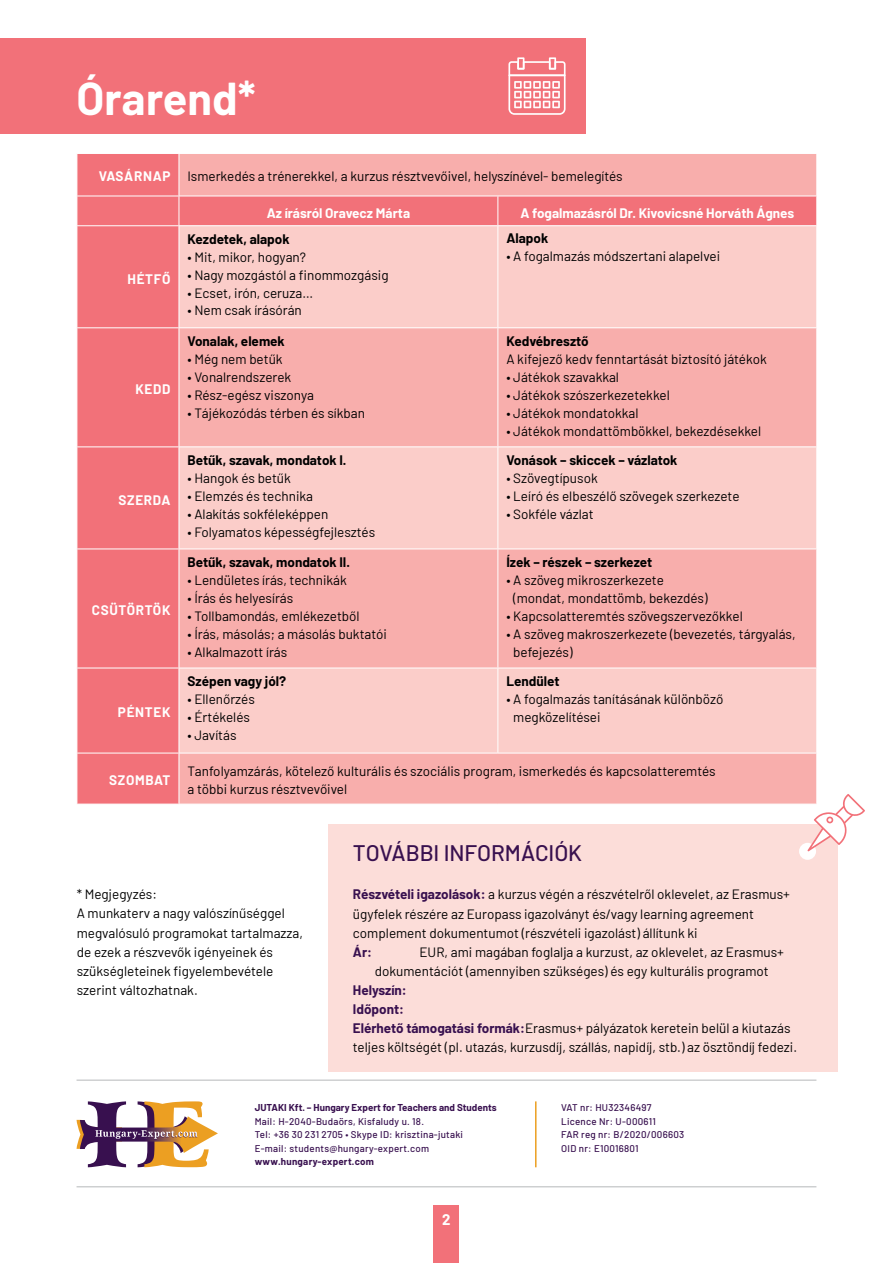
<style>
.page{position:relative;width:893px;height:1263px;background:#fff}
.page>*{position:absolute;margin:0;border:0;box-sizing:border-box;transform-origin:0 0}
.t1{font:700 45px "Barlow";color:#fff}
.t2{font:500 22.5px "Barlow";letter-spacing:-.005em;color:#38104f}
.t3{font:700 15px "Barlow";color:#fff}
.t4{font:13.5px/19.2px "Barlow";color:#000}
.t5{font:700 13.5px "Barlow";color:#000}
.t6{font:700 13.5px "Barlow";color:#fff}
.t7{font:700 13.5px "Barlow";letter-spacing:.05em;color:#fff}
.t8{font:700 13.5px "Barlow";color:#38104f}
.t9{font:500 9.75px/13.5px "Barlow";letter-spacing:.025em;color:#38104f}
.t10{font:700 9.75px "Barlow";color:#38104f}
.t11{font:700 9.75px "Barlow";letter-spacing:.025em;color:#38104f}
.s1{font-weight:700;color:#38104f}
</style>
<div class="page">
<div style="left:78px;top:154px;width:101px;height:650px;background:#f27179"></div>
<svg style="left:180px;top:154px;width:636px;height:650px;background:#f6a0a0"></svg>
<svg style="left:180px;top:226px;width:636px;height:527px;background:#f9bfbc"></svg>
<hr style="left:77px;top:196px;width:102px;height:1px;background:#fff">
<svg style="left:77px;top:196px;width:1px;height:29px"></svg>
<hr style="left:179px;top:196px;width:319px;height:1px;background:#fff">
<svg style="left:179px;top:196px;width:1px;height:29px"></svg>
<hr style="left:498px;top:196px;width:319px;height:1px;background:#fff">
<svg style="left:497px;top:196px;width:1px;height:29px"></svg>
<svg style="left:816px;top:196px;width:1px;height:29px"></svg>
<hr style="left:77px;top:225px;width:102px;height:1px;background:#fff">
<hr style="left:179px;top:225px;width:319px;height:1px;background:#fff">
<hr style="left:498px;top:225px;width:319px;height:1px;background:#fff">
<hr style="left:497px;top:226px;width:1px;height:101px;background:#fff">
<hr style="left:77px;top:327px;width:102px;height:1px;background:#fff">
<hr style="left:179px;top:327px;width:319px;height:1px;background:#fff">
<hr style="left:498px;top:327px;width:319px;height:1px;background:#fff">
<hr style="left:497px;top:328px;width:1px;height:118px;background:#fff">
<hr style="left:77px;top:446px;width:102px;height:1px;background:#fff">
<hr style="left:179px;top:446px;width:319px;height:1px;background:#fff">
<hr style="left:498px;top:446px;width:319px;height:1px;background:#fff">
<hr style="left:497px;top:447px;width:1px;height:102px;background:#fff">
<hr style="left:77px;top:549px;width:102px;height:1px;background:#fff">
<hr style="left:179px;top:549px;width:319px;height:1px;background:#fff">
<hr style="left:498px;top:549px;width:319px;height:1px;background:#fff">
<hr style="left:497px;top:549px;width:1px;height:119px;background:#fff">
<hr style="left:77px;top:668px;width:102px;height:1px;background:#fff">
<hr style="left:179px;top:668px;width:319px;height:1px;background:#fff">
<hr style="left:498px;top:668px;width:319px;height:1px;background:#fff">
<hr style="left:497px;top:668px;width:1px;height:85px;background:#fff">
<hr style="left:77px;top:753px;width:102px;height:1px;background:#fff">
<hr style="left:179px;top:753px;width:319px;height:1px;background:#fff">
<hr style="left:498px;top:753px;width:319px;height:1px;background:#fff">
<div style="left:0;top:38px;width:585px;height:96px;background:#f27179"></div>
<div style="left:434px;top:1205px;width:25px;height:58px;background:#f27179"></div>
<svg style="left:508px;top:57px;width:58px;height:58px"></svg>
<div style="left:328px;top:824px;width:510px;height:247px;background:#fcddd9"></div>
<div style="left:799px;top:843px;width:17px;height:17px;background:#fff;border-radius:50%"></div>
<svg style="left:807px;top:794px;width:58px;height:57px"></svg>
<hr style="left:535px;top:1101px;width:1px;height:66px;background:#ec9f22">
<hr style="left:77px;top:1080px;width:739px;height:1px;background:#b6b8ba">
<hr style="left:77px;top:1186px;width:739px;height:1px;background:#b6b8ba">
<svg style="left:77px;top:1101px;width:141px;height:66px"></svg>
<h1 class="t1" style="left:77px;top:65px;width:181px">Órarend*</h1>
<p class="t7" style="left:99px;top:167px;width:73px">VASÁRNAP</p>
<p class="t4" style="left:187px;top:166px;width:437px">Ismerkedés a trénerekkel, a kurzus résztvevőivel, helyszínével- bemelegítés</p>
<p class="t6" style="left:267px;top:203px;width:145px">Az írásról Oravecz Márta</p>
<p class="t6" style="left:520px;top:203px;width:275px">A fogalmazásról Dr. Kivovicsné Horváth Ágnes</p>
<p class="t6" style="left:128px;top:269px;width:44px">HÉTFŐ</p>
<p class="t6" style="left:135px;top:379px;width:37px">KEDD</p>
<p class="t6" style="left:118px;top:490px;width:53px">SZERDA</p>
<p class="t7" style="left:92px;top:600px;width:80px">CSÜTÖRTÖK</p>
<p class="t6" style="left:118px;top:702px;width:54px">PÉNTEK</p>
<p class="t5" style="left:187px;top:229px;width:104px">Kezdetek, alapok</p>
<p class="t4" style="left:187px;top:246px;width:120px">• Mit, mikor, hogyan?</p>
<p class="t4" style="left:187px;top:264px;width:203px">• Nagy mozgástól a finommozgásig</p>
<p class="t4" style="left:187px;top:282px;width:127px">• Ecset, irón, ceruza…</p>
<p class="t4" style="left:187px;top:300px;width:116px">• Nem csak írásórán</p>
<p class="t5" style="left:187px;top:331px;width:99px">Vonalak, elemek</p>
<p class="t4" style="left:187px;top:348px;width:97px">• Még nem betűk</p>
<p class="t4" style="left:187px;top:366px;width:105px">• Vonalrendszerek</p>
<p class="t4" style="left:187px;top:384px;width:128px">• Rész-egész viszonya</p>
<p class="t4" style="left:187px;top:402px;width:179px">• Tájékozódás térben és síkban</p>
<p class="t5" style="left:187px;top:450px;width:161px">Betűk, szavak, mondatok I.</p>
<p class="t4" style="left:187px;top:467px;width:105px">• Hangok és betűk</p>
<p class="t4" style="left:187px;top:485px;width:127px">• Elemzés és technika</p>
<p class="t4" style="left:187px;top:503px;width:142px">• Alakítás sokféleképpen</p>
<p class="t4" style="left:187px;top:521px;width:189px">• Folyamatos képességfejlesztés</p>
<p class="t5" style="left:187px;top:552px;width:164px">Betűk, szavak, mondatok II.</p>
<p class="t4" style="left:187px;top:569px;width:161px">• Lendületes írás, technikák</p>
<p class="t4" style="left:187px;top:587px;width:107px">• Írás és helyesírás</p>
<p class="t4" style="left:187px;top:605px;width:174px">• Tollbamondás, emlékezetből</p>
<p class="t4" style="left:187px;top:623px;width:201px">• Írás, másolás; a másolás buktatói</p>
<p class="t4" style="left:187px;top:641px;width:101px">• Alkalmazott írás</p>
<p class="t5" style="left:187px;top:671px;width:100px">Szépen vagy jól?</p>
<p class="t4" style="left:187px;top:688px;width:69px">• Ellenőrzés</p>
<p class="t4" style="left:187px;top:706px;width:64px">• Értékelés</p>
<p class="t4" style="left:187px;top:724px;width:51px">• Javítás</p>
<p class="t5" style="left:506px;top:229px;width:43px">Alapok</p>
<p class="t4" style="left:506px;top:246px;width:215px">• A fogalmazás módszertani alapelvei</p>
<p class="t5" style="left:506px;top:331px;width:84px">Kedvébresztő</p>
<p class="t4" style="left:506px;top:348px;width:262px">A kifejező kedv fenntartását biztosító játékok</p>
<p class="t4" style="left:506px;top:366px;width:114px">• Játékok szavakkal</p>
<p class="t4" style="left:506px;top:384px;width:165px">• Játékok szószerkezetekkel</p>
<p class="t4" style="left:506px;top:402px;width:134px">• Játékok mondatokkal</p>
<p class="t4" style="left:506px;top:420px;width:256px">• Játékok mondattömbökkel, bekezdésekkel</p>
<p class="t5" style="left:506px;top:450px;width:173px">Vonások – skiccek – vázlatok</p>
<p class="t4" style="left:506px;top:467px;width:93px">• Szövegtípusok</p>
<p class="t4" style="left:506px;top:485px;width:235px">• Leíró és elbeszélő szövegek szerkezete</p>
<p class="t4" style="left:506px;top:503px;width:89px">• Sokféle vázlat</p>
<p class="t5" style="left:506px;top:552px;width:147px">Ízek – részek – szerkezet</p>
<p class="t4" style="left:513px;top:570px;width:196px;line-height:18px;text-indent:-7px">• A szöveg mikroszerkezete (mondat, mondattömb, bekezdés)</p>
<p class="t4" style="left:506px;top:605px;width:238px">• Kapcsolatteremtés szövegszervezőkkel</p>
<p class="t4" style="left:513px;top:624px;width:284px;line-height:18px;text-indent:-7px">• A szöveg makroszerkezete (bevezetés, tárgyalás, befejezés)</p>
<p class="t5" style="left:506px;top:671px;width:55px">Lendület</p>
<p class="t4" style="left:513px;top:689px;width:211px;line-height:18px;text-indent:-7px">• A fogalmazás tanításának különböző megközelítései</p>
<p class="t7" style="left:109px;top:770px;width:63px">SZOMBAT</p>
<p class="t4" style="left:187px;top:761px;width:530px;line-height:18px">Tanfolyamzárás, kötelező kulturális és szociális program, ismerkedés és kapcsolatteremtés a többi kurzus résztvevőivel</p>
<p class="t4" style="left:77px;top:884px;width:228px">* Megjegyzés:<br>A munkaterv a nagy valószínűséggel megvalósuló programokat tartalmazza, de ezek a részvevők igényeinek és szükségleteinek figyelembevétele szerint változhatnak.</p>
<h2 class="t2" style="left:353px;top:837px;width:231px">TOVÁBBI INFORMÁCIÓK</h2>
<p class="t4" style="left:353px;top:884px;width:439px"><span class="s1">Részvételi igazolások:</span> a kurzus végén a részvételről oklevelet, az Erasmus+ ügyfelek részére az Europass igazolványt és/vagy learning agreement complement dokumentumot (részvételi igazolást) állítunk ki</p>
<p class="t8" style="left:353px;top:942px;width:21px">Ár:</p>
<p class="t4" style="left:375px;top:941px;width:411px;text-indent:45px">EUR, ami magában foglalja a kurzust, az oklevelet, az Erasmus+ dokumentációt (amennyiben szükséges) és egy kulturális programot</p>
<p class="t4" style="left:353px;top:979px;width:446px"><span class="s1">Helyszín:<br>Időpont:<br>Elérhető támogatási formák:</span>Erasmus+ pályázatok keretein belül a kiutazás teljes költségét (pl. utazás, kurzusdíj, szállás, napidíj, stb.) az ösztöndíj fedezi.</p>
<p class="t10" style="left:255px;top:1100px;width:243px">JUTAKI Kft. – Hungary Expert for Teachers and Students</p>
<p class="t9" style="left:255px;top:1113px;width:210px">Mail: H-2040-Budaörs, Kisfaludy u. 18.<br>Tel: +36 30 231 2705 • Skype ID: krisztina-jutaki<br>E-mail: students@hungary-expert.com</p>
<p class="t11" style="left:255px;top:1154px;width:121px">www.hungary-expert.com</p>
<p class="t3" style="left:442px;top:1208px;width:10px">2</p>
<p class="t9" style="left:561px;top:1100px;width:124px">VAT nr: HU32346497<br>Licence Nr: U-000611<br>FAR reg nr: B/2020/006603<br>OID nr: E10016801</p>
</div>
